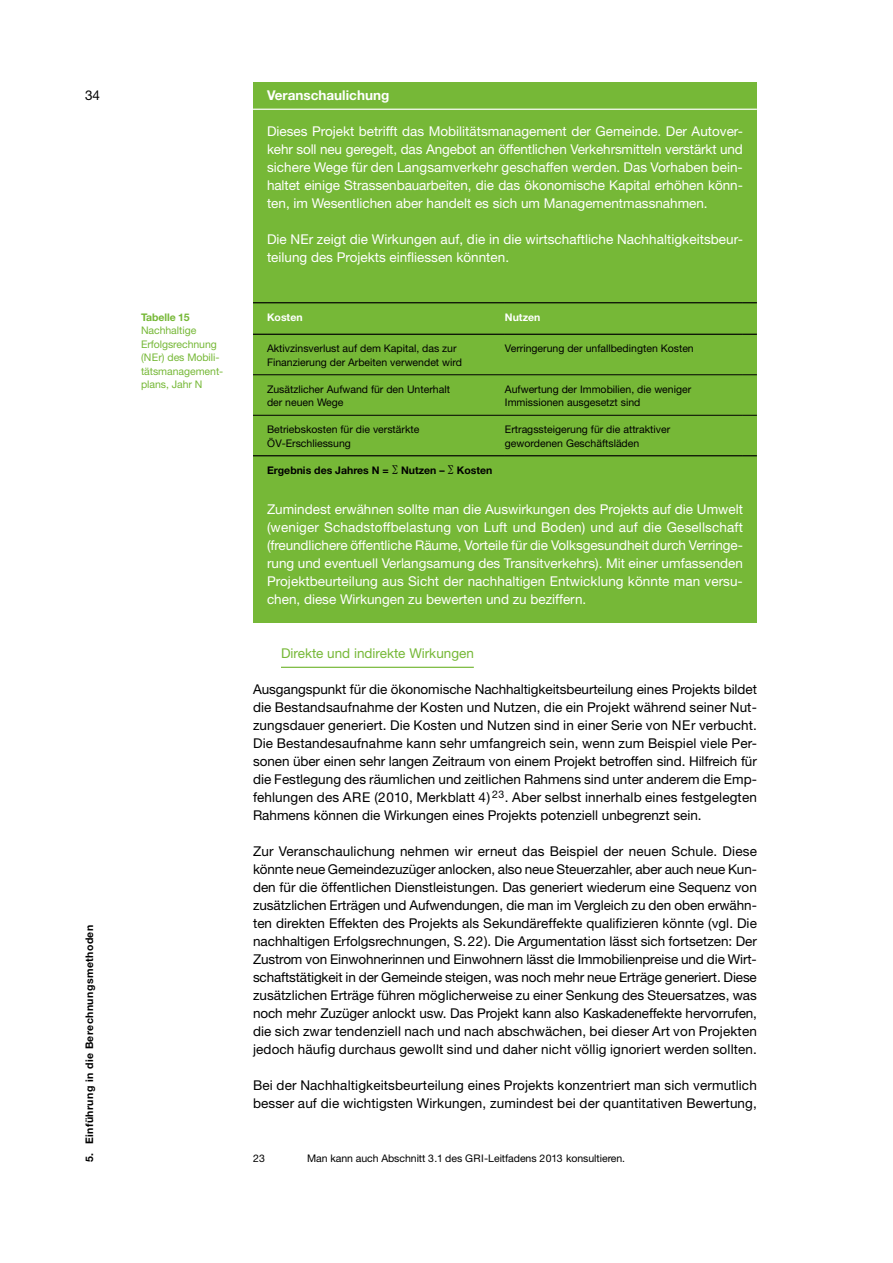
<style>
.page{position:relative;width:893px;height:1263px;background:#fff}
.page>*{position:absolute;margin:0;border:0;box-sizing:border-box;transform-origin:0 0}
.t1{font:13.5px/18px "Helvetica Neue";letter-spacing:.01em;color:#000;text-align:justify}
.t2{font:13.5px/18px "Helvetica Neue";color:#fff;text-align:justify}
.t3{font:13.5px "Helvetica Neue";color:#76b837}
.t4{font:700 13.5px "Helvetica Neue";color:#fff}
.t5{font:10.5px/13.5px "Helvetica Neue";color:#000}
.t6{font:10.5px/13.5px "Helvetica Neue";letter-spacing:-.005em;color:#76b837}
.t7{font:700 10.5px "Helvetica Neue";letter-spacing:.04em;color:#000}
.t8{font:700 10.5px "Helvetica Neue";color:#000}
.t9{font:700 10.5px "Helvetica Neue";color:#fff}
.t10{font:700 10.5px "Helvetica Neue";letter-spacing:-.005em;color:#76b837}
</style>
<div class="page">
<div style="left:253px;top:82px;width:504px;height:540px;background:#76b837"></div>
<hr style="left:253px;top:109px;width:504px;height:1px;background:#fff">
<hr style="left:281px;top:667px;width:193px;height:1px;background:#76b837">
<svg style="left:253px;top:302px;width:14px;height:1px"></svg>
<hr style="left:267px;top:302px;width:238px;height:1px;background:#000">
<hr style="left:505px;top:302px;width:238px;height:1px;background:#000">
<svg style="left:743px;top:302px;width:14px;height:1px"></svg>
<svg style="left:253px;top:334px;width:14px;height:1px"></svg>
<hr style="left:267px;top:334px;width:238px;height:1px;background:#000">
<hr style="left:505px;top:334px;width:238px;height:1px;background:#000">
<svg style="left:743px;top:334px;width:14px;height:1px"></svg>
<svg style="left:253px;top:374px;width:14px;height:1px"></svg>
<hr style="left:267px;top:374px;width:238px;height:1px;background:#000">
<hr style="left:505px;top:374px;width:238px;height:1px;background:#000">
<svg style="left:743px;top:374px;width:14px;height:1px"></svg>
<svg style="left:253px;top:415px;width:14px;height:1px"></svg>
<hr style="left:267px;top:415px;width:238px;height:1px;background:#000">
<hr style="left:505px;top:415px;width:238px;height:1px;background:#000">
<svg style="left:743px;top:415px;width:14px;height:1px"></svg>
<svg style="left:253px;top:455px;width:14px;height:1px"></svg>
<hr style="left:267px;top:455px;width:238px;height:1px;background:#000">
<hr style="left:505px;top:455px;width:238px;height:1px;background:#000">
<svg style="left:743px;top:455px;width:14px;height:1px"></svg>
<p class="t1" style="left:85px;top:86px;width:17px">34</p>
<p class="t4" style="left:267px;top:87px;width:124px">Veranschaulichung</p>
<p class="t2" style="left:267px;top:122px;width:477px">Dieses Projekt betrifft das Mobilitätsmanagement der Gemeinde. Der Autover&shy;kehr soll neu geregelt, das Angebot an öffentlichen Verkehrsmitteln verstärkt und sichere Wege für den Langsamverkehr geschaffen werden. Das Vorhaben bein&shy;haltet einige Strassenbauarbeiten, die das ökonomische Kapital erhöhen könn&shy;ten, im Wesentlichen aber handelt es sich um Managementmassnahmen.</p>
<p class="t2" style="left:267px;top:230px;width:477px">Die NEr zeigt die Wirkungen auf, die in die wirtschaftliche Nachhaltigkeitsbeur&shy;teilung des Projekts einfliessen könnten.</p>
<p class="t7" style="left:83px;top:1144px;width:221px;rotate:-90deg">Einführung in die Berechnungsmethoden</p>
<p class="t10" style="left:141px;top:310px;width:50px">Tabelle 15</p>
<p class="t6" style="left:141px;top:324px;width:84px">Nachhaltige<br>Erfolgsrechnung (NEr) des Mobili&shy;tätsmanagement&shy;plans, Jahr N</p>
<p class="t9" style="left:267px;top:310px;width:37px">Kosten</p>
<p class="t9" style="left:505px;top:310px;width:37px">Nutzen</p>
<p class="t5" style="left:267px;top:342px;width:197px">Aktivzinsverlust auf dem Kapital, das zur<br>Finanzierung der Arbeiten verwendet wird</p>
<p class="t5" style="left:505px;top:342px;width:190px">Verringerung der unfallbedingten Kosten</p>
<p class="t5" style="left:267px;top:382px;width:184px">Zusätzlicher Aufwand für den Unterhalt der neuen Wege</p>
<p class="t5" style="left:505px;top:382px;width:188px">Aufwertung der Immobilien, die weniger<br>Immissionen ausgesetzt sind</p>
<p class="t5" style="left:267px;top:423px;width:154px">Betriebskosten für die verstärkte<br>ÖV-Erschliessung</p>
<p class="t5" style="left:505px;top:423px;width:167px">Ertragssteigerung für die attraktiver gewordenen Geschäftsläden</p>
<p class="t8" style="left:267px;top:463px;width:227px">Ergebnis des Jahres N = ∑ Nutzen – ∑ Kosten</p>
<p class="t2" style="left:267px;top:500px;width:477px">Zumindest erwähnen sollte man die Auswirkungen des Projekts auf die Umwelt (weniger Schadstoffbelastung von Luft und Boden) und auf die Gesellschaft (freundlichere öffentliche Räume, Vorteile für die Volksgesundheit durch Verringe&shy;rung und eventuell Verlangsamung des Transitverkehrs). Mit einer umfassenden Projektbeurteilung aus Sicht der nachhaltigen Entwicklung könnte man versu&shy;chen, diese Wirkungen zu bewerten und zu beziffern.</p>
<p class="t3" style="left:281px;top:645px;width:194px">Direkte und indirekte Wirkungen</p>
<p class="t1" style="left:253px;top:680px;width:505px">Ausgangspunkt für die ökonomische Nachhaltigkeitsbeurteilung eines Projekts bildet die Bestandsaufnahme der Kosten und Nutzen, die ein Projekt während seiner Nut&shy;zungsdauer generiert. Die Kosten und Nutzen sind in einer Serie von NEr verbucht.<br>Die Bestandesaufnahme kann sehr umfangreich sein, wenn zum Beispiel viele Per&shy;sonen über einen sehr langen Zeitraum von einem Projekt betroffen sind. Hilfreich für die Festlegung des räumlichen und zeitlichen Rahmens sind unter anderem die Emp&shy;fehlungen des ARE (2010, Merkblatt 4) <sup>23</sup>. Aber selbst innerhalb eines festgelegten Rahmens können die Wirkungen eines Projekts potenziell unbegrenzt sein.</p>
<p class="t1" style="left:253px;top:842px;width:505px">Zur Veranschaulichung nehmen wir erneut das Beispiel der neuen Schule. Diese könnte neue Gemeindezuzüger anlocken, also neue Steuerzahler, aber auch neue Kun&shy;den für die öffentlichen Dienstleistungen. Das generiert wiederum eine Sequenz von zusätzlichen Erträgen und Aufwendungen, die man im Vergleich zu den oben erwähn&shy;ten direkten Effekten des Projekts als Sekundäreffekte qualifizieren könnte (vgl. Die nachhaltigen Erfolgsrechnungen, S.22). Die Argumentation lässt sich fortsetzen: Der Zustrom von Einwohnerinnen und Einwohnern lässt die Immobilienpreise und die Wirt&shy;schaftstätigkeit in der Gemeinde steigen, was noch mehr neue Erträge generiert. Diese zusätzlichen Erträge führen möglicherweise zu einer Senkung des Steuersatzes, was noch mehr Zuzüger anlockt usw. Das Projekt kann also Kaskadeneffekte hervorrufen, die sich zwar tendenziell nach und nach abschwächen, bei dieser Art von Projekten jedoch häufig durchaus gewollt sind und daher nicht völlig ignoriert werden sollten.</p>
<p class="t1" style="left:253px;top:1076px;width:505px">Bei der Nachhaltigkeitsbeurteilung eines Projekts konzentriert man sich vermutlich besser auf die wichtigsten Wirkungen, zumindest bei der quantitativen Bewertung,</p>
<p class="t7" style="left:83px;top:1162px;width:11px;rotate:-90deg">5.</p>
<p class="t5" style="left:253px;top:1152px;width:14px">23</p>
<p class="t5" style="left:307px;top:1152px;width:320px">Man kann auch Abschnitt 3.1 des GRI-Leitfadens 2013 konsultieren.</p>
</div>
